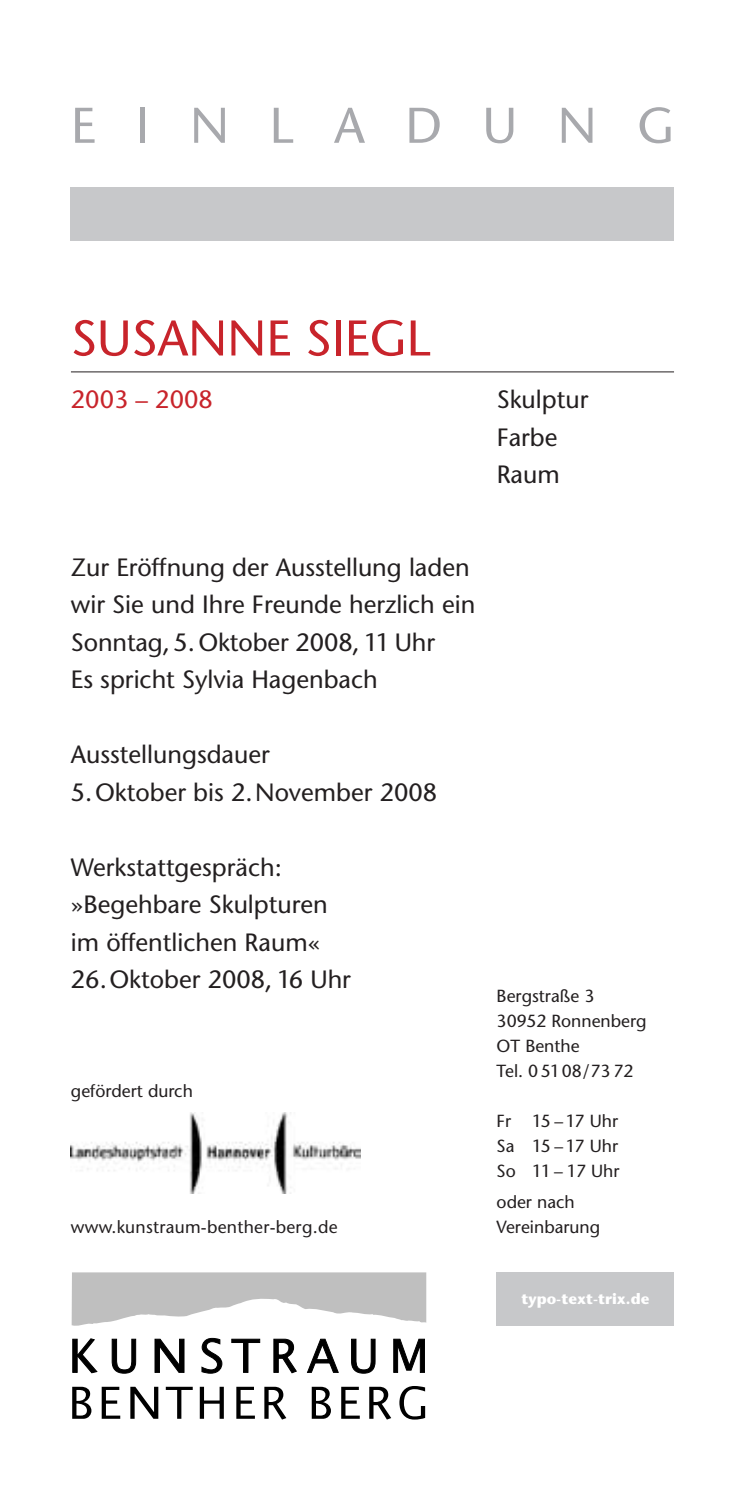
<style>
.page{position:relative;width:745px;height:1489px;background:#fff}
.page>*{position:absolute;margin:0;border:0;box-sizing:border-box;transform-origin:0 0}
.t1{font:50px "Stone Sans";color:#c8242b}
.t2{font:50px "Stone Sans";letter-spacing:.81em;color:#a8a9ad}
.t3{font:25px/37.5px "Stone Sans";color:#231f20}
.t4{font:25px "Stone Sans";color:#c8242b}
.t5{font:17.5px/25px "Stone Sans";color:#231f20}
.t6{font:700 15px "Stone Sans";color:#fff}
</style>
<div class="page">
<div style="left:496px;top:1272px;width:177px;height:53px;background:#c7c8ca"></div>
<svg style="left:72px;top:1272px;width:354px;height:54px"></svg>
<svg style="left:72px;top:1338px;width:26px;height:35px"></svg>
<svg style="left:111px;top:1338px;width:25px;height:35px"></svg>
<svg style="left:154px;top:1338px;width:31px;height:34px"></svg>
<svg style="left:201px;top:1337px;width:21px;height:36px"></svg>
<svg style="left:231px;top:1338px;width:29px;height:34px"></svg>
<svg style="left:273px;top:1338px;width:24px;height:35px"></svg>
<svg style="left:307px;top:1338px;width:32px;height:34px"></svg>
<svg style="left:351px;top:1338px;width:24px;height:35px"></svg>
<svg style="left:393px;top:1338px;width:32px;height:34px"></svg>
<svg style="left:72px;top:1386px;width:19px;height:32px"></svg>
<svg style="left:102px;top:1386px;width:18px;height:32px"></svg>
<svg style="left:130px;top:1386px;width:28px;height:32px"></svg>
<svg style="left:166px;top:1386px;width:27px;height:32px"></svg>
<svg style="left:200px;top:1386px;width:24px;height:32px"></svg>
<svg style="left:236px;top:1386px;width:19px;height:32px"></svg>
<svg style="left:264px;top:1386px;width:22px;height:33px"></svg>
<svg style="left:369px;top:1386px;width:22px;height:33px"></svg>
<svg style="left:311px;top:1386px;width:20px;height:32px"></svg>
<svg style="left:341px;top:1386px;width:18px;height:32px"></svg>
<svg style="left:399px;top:1386px;width:26px;height:33px"></svg>
<hr style="left:71px;top:371px;width:602px;height:1px;background:#231f20">
<div style="left:71px;top:187px;width:602px;height:54px;background:#c7c8ca"></div>
<img style="left:71px;top:1112px;width:289px;height:81px">
<h1 class="t2" style="left:71px;top:106px;width:604px">EINLADUNG</h1>
<h1 class="t1" style="left:71px;top:319px;width:361px">SUSANNE SIEGL</h1>
<p class="t4" style="left:71px;top:389px;width:143px">2003 – 2008</p>
<p class="t3" style="left:496px;top:383px;width:93px">Skulptur<br>Farbe<br>Raum</p>
<p class="t3" style="left:71px;top:550px;width:405px">Zur Eröffnung der Ausstellung laden wir Sie und Ihre Freunde herzlich ein Sonntag, 5. Oktober 2008, 11 Uhr<br>Es spricht Sylvia Hagenbach</p>
<p class="t3" style="left:71px;top:738px;width:367px">Ausstellungsdauer<br>5.Oktober bis 2.November 2008</p>
<p class="t3" style="left:71px;top:850px;width:281px">Werkstattgespräch: »Begehbare Skulpturen im öffentlichen Raum«<br>26.Oktober 2008, 16 Uhr</p>
<p class="t5" style="left:71px;top:1080px;width:123px">gefördert durch</p>
<p class="t5" style="left:71px;top:1215px;width:268px">www.kunstraum-benther-berg.de</p>
<p class="t5" style="left:496px;top:985px;width:151px">Bergstraße 3<br>30952 Ronnenberg<br>OT Benthe<br>Tel. 0 5108/73 72</p>
<p class="t5" style="left:496px;top:1110px;width:124px;text-align:justify">Fr 15 – 17 Uhr Sa 15 – 17 Uhr So 11 – 17 Uhr</p>
<p class="t5" style="left:496px;top:1191px;width:105px">oder nach<br>Vereinbarung</p>
<p class="t6" style="left:521px;top:1292px;width:129px">typo-text-trix.de</p>
</div>
